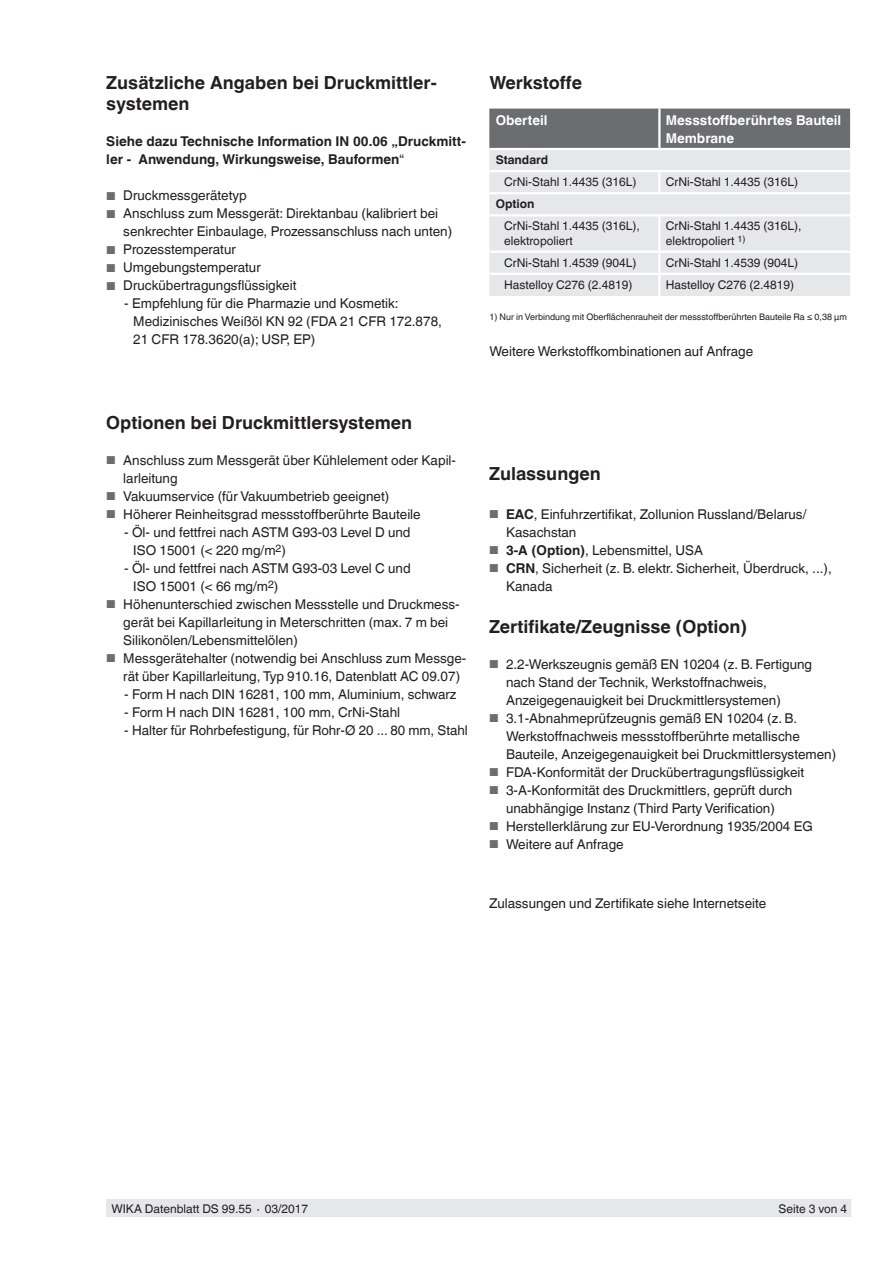
<style>
.page{position:relative;width:893px;height:1263px;background:#fff}
.page>*{position:absolute;margin:0;border:0;box-sizing:border-box;transform-origin:0 0}
.t1{font:700 18px/21px "Helvetica World";color:#231f20}
.t2{font:13.5px/18px "Helvetica World";color:#231f20}
.t3{font:700 13.5px/18px "Helvetica World";color:#231f20}
.t4{font:700 13.5px/18px "Helvetica World";color:#fff}
.t5{font:12px/15px "Helvetica World";color:#231f20}
.t6{font:700 12px "Helvetica World";color:#231f20}
.t7{font:9px "Helvetica World";color:#231f20}
.s1{font-weight:400}
.s2{font-size:11.55px;color:#6c6d70}
.s3{font-weight:700}
</style>
<div class="page">
<div style="left:106px;top:1199px;width:744px;height:18px;background:#e6e7e9"></div>
<div style="left:489px;top:109px;width:361px;height:39px;background:#6c6d70"></div>
<div style="left:489px;top:150px;width:361px;height:146px;background:#e6e7e9"></div>
<div style="left:659px;top:172px;width:191px;height:124px;background:#e6e7e9"></div>
<hr style="left:658px;top:172px;width:3px;height:20px;background:#fff">
<hr style="left:658px;top:216px;width:3px;height:35px;background:#fff">
<hr style="left:489px;top:251px;width:170px;height:2px;background:#fff">
<hr style="left:659px;top:251px;width:191px;height:2px;background:#fff">
<hr style="left:658px;top:253px;width:3px;height:20px;background:#fff">
<hr style="left:489px;top:273px;width:170px;height:2px;background:#fff">
<hr style="left:659px;top:273px;width:191px;height:2px;background:#fff">
<hr style="left:658px;top:275px;width:3px;height:21px;background:#fff">
<hr style="left:658px;top:109px;width:3px;height:39px;background:#fff">
<hr style="left:489px;top:170px;width:170px;height:2px;background:#fff">
<hr style="left:659px;top:170px;width:191px;height:2px;background:#fff">
<hr style="left:489px;top:192px;width:170px;height:2px;background:#fff">
<hr style="left:659px;top:192px;width:191px;height:2px;background:#fff">
<hr style="left:489px;top:214px;width:170px;height:2px;background:#fff">
<hr style="left:659px;top:214px;width:191px;height:2px;background:#fff">
<h1 class="t1" style="left:106px;top:73px;width:332px">Zusätzliche Angaben bei Druckmittler&shy;systemen</h1>
<p class="t3" style="left:106px;top:133px;width:361px">Siehe dazu Technische Information IN 00.06 „Druckmitt&shy;ler - Anwendung, Wirkungsweise, Bauformen<span class="s1">“</span></p>
<p class="t2" style="left:106px;top:187px;width:142px"><span class="s2">■</span> Druckmessgerätetyp</p>
<p class="t2" style="left:123px;top:205px;width:330px;text-indent:-17px"><span class="s2">■</span> Anschluss zum Messgerät: Direktanbau (kalibriert bei senkrechter Einbaulage, Prozessanschluss nach unten)</p>
<p class="t2" style="left:106px;top:241px;width:131px"><span class="s2">■</span> Prozesstemperatur</p>
<p class="t2" style="left:106px;top:259px;width:156px"><span class="s2">■</span> Umgebungstemperatur</p>
<p class="t2" style="left:106px;top:277px;width:192px"><span class="s2">■</span> Druckübertragungsflüssigkeit</p>
<p class="t2" style="left:133px;top:295px;width:310px;text-indent:-9px">- Empfehlung für die Pharmazie und Kosmetik:<br>Medizinisches Weißöl KN 92 (FDA 21 CFR 172.878,<br>21 CFR 178.3620(a); USP, EP)</p>
<h1 class="t1" style="left:106px;top:412px;width:307px">Optionen bei Druckmittlersystemen</h1>
<p class="t2" style="left:123px;top:451px;width:334px;text-indent:-17px"><span class="s2">■</span> Anschluss zum Messgerät über Kühlelement oder Kapil&shy;larleitung</p>
<p class="t2" style="left:106px;top:487px;width:284px"><span class="s2">■</span> Vakuumservice (für Vakuumbetrieb geeignet)</p>
<p class="t2" style="left:106px;top:505px;width:316px"><span class="s2">■</span> Höherer Reinheitsgrad messstoffberührte Bauteile</p>
<p class="t2" style="left:133px;top:523px;width:279px;text-indent:-9px">- Öl- und fettfrei nach ASTM G93-03 Level D und<br>ISO 15001 (&lt; 220 mg/m<sup>2</sup>)</p>
<p class="t2" style="left:133px;top:559px;width:279px;text-indent:-9px">- Öl- und fettfrei nach ASTM G93-03 Level C und<br>ISO 15001 (&lt; 66 mg/m<sup>2</sup>)</p>
<p class="t2" style="left:123px;top:595px;width:338px;text-indent:-17px"><span class="s2">■</span> Höhenunterschied zwischen Messstelle und Druckmess&shy;gerät bei Kapillarleitung in Meterschritten (max. 7 m bei<br>Silikonölen/Lebensmittelölen)</p>
<p class="t2" style="left:123px;top:649px;width:345px;text-indent:-17px"><span class="s2">■</span> Messgerätehalter (notwendig bei Anschluss zum Messge&shy;rät über Kapillarleitung, Typ 910.16, Datenblatt AC 09.07)</p>
<p class="t2" style="left:124px;top:685px;width:334px">- Form H nach DIN 16281, 100 mm, Aluminium, schwarz</p>
<p class="t2" style="left:124px;top:703px;width:277px">- Form H nach DIN 16281, 100 mm, CrNi-Stahl</p>
<p class="t2" style="left:124px;top:721px;width:345px">- Halter für Rohrbefestigung, für Rohr-Ø 20 ... 80 mm, Stahl</p>
<h1 class="t1" style="left:489px;top:73px;width:94px">Werkstoffe</h1>
<p class="t4" style="left:496px;top:111px;width:53px">Oberteil</p>
<p class="t4" style="left:666px;top:111px;width:177px">Messstoffberührtes Bauteil<br>Membrane</p>
<p class="t6" style="left:496px;top:153px;width:54px">Standard</p>
<p class="t5" style="left:504px;top:174px;width:134px">CrNi-Stahl 1.4435 (316L)</p>
<p class="t5" style="left:666px;top:174px;width:134px">CrNi-Stahl 1.4435 (316L)</p>
<p class="t6" style="left:496px;top:197px;width:40px">Option</p>
<p class="t5" style="left:504px;top:219px;width:137px">CrNi-Stahl 1.4435 (316L), elektropoliert</p>
<p class="t5" style="left:666px;top:219px;width:137px">CrNi-Stahl 1.4435 (316L), elektropoliert <sup>1)</sup></p>
<p class="t5" style="left:504px;top:255px;width:134px">CrNi-Stahl 1.4539 (904L)</p>
<p class="t5" style="left:666px;top:255px;width:134px">CrNi-Stahl 1.4539 (904L)</p>
<p class="t5" style="left:504px;top:277px;width:130px">Hastelloy C276 (2.4819)</p>
<p class="t5" style="left:666px;top:277px;width:130px">Hastelloy C276 (2.4819)</p>
<p class="t7" style="left:489px;top:312px;width:359px">1) Nur in Verbindung mit Oberflächenrauheit der messstoffberührten Bauteile Ra ≤ 0,38 µm</p>
<p class="t2" style="left:489px;top:343px;width:265px">Weitere Werkstoffkombinationen auf Anfrage</p>
<h1 class="t1" style="left:489px;top:463px;width:113px">Zulassungen</h1>
<p class="t2" style="left:506px;top:505px;width:302px;text-indent:-17px"><span class="s2">■</span> <span class="s3">EAC</span>, Einfuhrzertifikat, Zollunion Russland/Belarus/<br>Kasachstan</p>
<p class="t2" style="left:489px;top:541px;width:215px"><span class="s2">■</span> <span class="s3">3-A (Option)</span>, Lebensmittel, USA</p>
<p class="t2" style="left:506px;top:559px;width:327px;text-indent:-17px"><span class="s2">■</span> <span class="s3">CRN</span>, Sicherheit (z. B. elektr. Sicherheit, Überdruck, ...),<br>Kanada</p>
<h1 class="t1" style="left:489px;top:616px;width:260px">Zertifikate/Zeugnisse (Option)</h1>
<p class="t2" style="left:506px;top:655px;width:308px;text-indent:-17px"><span class="s2">■</span> 2.2-Werkszeugnis gemäß EN 10204 (z. B. Fertigung nach Stand der Technik, Werkstoffnachweis,<br>Anzeigegenauigkeit bei Druckmittlersystemen)</p>
<p class="t2" style="left:506px;top:709px;width:332px;text-indent:-17px"><span class="s2">■</span> 3.1-Abnahmeprüfzeugnis gemäß EN 10204 (z. B.<br>Werkstoffnachweis messstoffberührte metallische<br>Bauteile, Anzeigegenauigkeit bei Druckmittlersystemen)</p>
<p class="t2" style="left:489px;top:763px;width:317px"><span class="s2">■</span> FDA-Konformität der Druckübertragungsflüssigkeit</p>
<p class="t2" style="left:489px;top:781px;width:305px;text-align:center"><span class="s2">■</span> 3-A-Konformität des Druckmittlers, geprüft durch unabhängige Instanz (Third Party Verification)</p>
<p class="t2" style="left:489px;top:817px;width:325px"><span class="s2">■</span> Herstellerklärung zur EU-Verordnung 1935/2004 EG</p>
<p class="t2" style="left:489px;top:835px;width:136px"><span class="s2">■</span> Weitere auf Anfrage</p>
<p class="t2" style="left:489px;top:894px;width:279px">Zulassungen und Zertifikate siehe Internetseite</p>
<p class="t5" style="left:111px;top:1201px;width:198px">WIKA Datenblatt DS 99.55 ∙ 03/2017</p>
<p class="t5" style="left:779px;top:1201px;width:70px">Seite 3 von 4</p>
</div>
